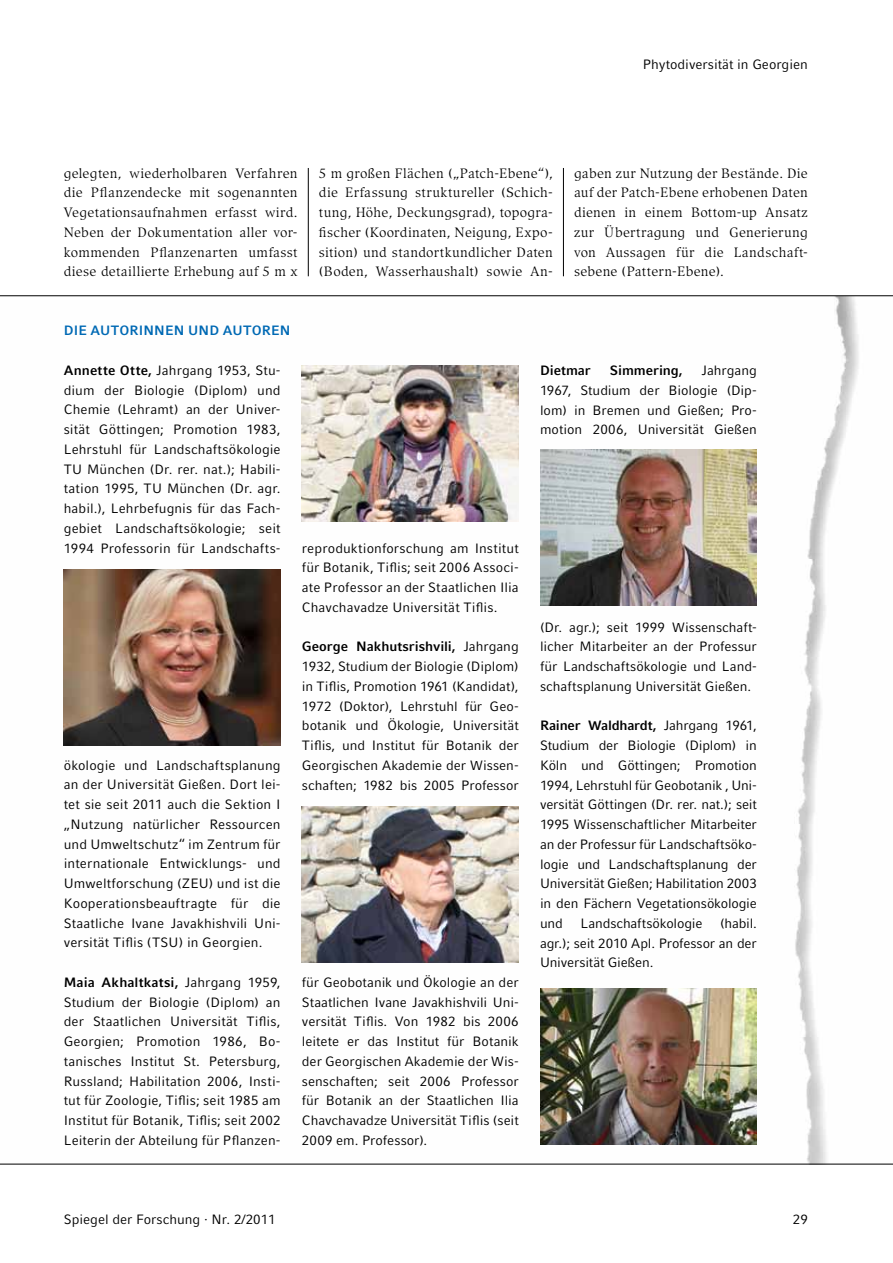
<style>
.page{position:relative;width:893px;height:1263px;background:#fff}
.page>*{position:absolute;margin:0;border:0;box-sizing:border-box;transform-origin:0 0}
.t1{font:13.5px/19.8px "Compatil Fact LT Pro";color:#000;text-align:justify}
.t2{font:13.5px/19.8px "Compatil Exquisit LT Pro";letter-spacing:.02em;color:#000;text-align:justify}
.t3{font:700 13.5px "Compatil Fact LT Pro";letter-spacing:.005em;color:#0069b4}
.t4{font:700 13.5px "Compatil Fact LT Pro";letter-spacing:-.01em;color:#000}
.s1{font-weight:700}
</style>
<div class="page">
<img style="left:0;top:296px;width:893px;height:868px">
<hr style="left:308px;top:168px;width:1px;height:108px;background:#000">
<hr style="left:563px;top:168px;width:1px;height:108px;background:#000">
<hr style="left:0;top:295px;width:893px;height:1px;background:#000">
<hr style="left:0;top:1164px;width:893px;height:1px;background:#000">
<img style="left:302px;top:366px;width:217px;height:156px">
<img style="left:540px;top:449px;width:217px;height:156px">
<img style="left:302px;top:807px;width:217px;height:156px">
<img style="left:540px;top:989px;width:217px;height:156px">
<img style="left:64px;top:569px;width:217px;height:177px">
<p class="t1" style="left:643px;top:54px;width:167px">Phytodiversität in Georgien</p>
<p class="t2" style="left:64px;top:163px;width:235px">gelegten, wiederholbaren Verfahren die Pflanzendecke mit sogenannten Vegetationsaufnahmen erfasst wird.<br>Neben der Dokumentation aller vor&shy;kommenden Pflanzenarten umfasst diese detaillierte Erhebung auf 5 m x</p>
<p class="t2" style="left:319px;top:163px;width:235px">5 m großen Flächen („Patch-Ebene“), die Erfassung struktureller (Schich&shy;tung, Höhe, Deckungsgrad), topogra&shy;fischer (Koordinaten, Neigung, Expo&shy;sition) und standortkundlicher Daten (Boden, Wasserhaushalt) sowie An-</p>
<p class="t2" style="left:574px;top:163px;width:235px">gaben zur Nutzung der Bestände. Die auf der Patch-Ebene erhobenen Daten dienen in einem Bottom-up Ansatz zur Übertragung und Generierung von Aussagen für die Landschaft&shy;sebene (Pattern-Ebene).</p>
<p class="t3" style="left:64px;top:323px;width:91px">DIE AUTORINNEN</p>
<p class="t3" style="left:188px;top:323px;width:84px">UN D AUTOREN</p>
<p class="t1" style="left:64px;top:360px;width:218px"><span class="s1">Annette Otte,</span> Jahrgang 1953, Stu&shy;dium der Biologie (Diplom) und Chemie (Lehramt) an der Univer&shy;sität Göttingen; Promotion 1983, Lehrstuhl für Landschaftsökologie TU München (Dr. rer. nat.); Habili&shy;tation 1995, TU München (Dr. agr. habil.), Lehrbefugnis für das Fach&shy;gebiet Landschaftsökologie; seit 1994 Professorin für Landschafts-</p>
<p class="t1" style="left:64px;top:755px;width:218px">ökologie und Landschaftsplanung an der Universität Gießen. Dort lei&shy;tet sie seit 2011 auch die Sektion I „Nutzung natürlicher Ressourcen und Umweltschutz“ im Zentrum für internationale Entwicklungs- und Umweltforschung (ZEU) und ist die Kooperationsbeauftragte für die Staatliche Ivane Javakhishvili Uni&shy;versität Tiflis (TSU) in Georgien.</p>
<p class="t1" style="left:64px;top:972px;width:218px"><span class="s1">Maia Akhaltkatsi,</span> Jahrgang 1959, Studium der Biologie (Diplom) an der Staatlichen Universität Tiflis, Georgien; Promotion 1986, Bo&shy;tanisches Institut St. Petersburg, Russland; Habilitation 2006, Insti&shy;tut für Zoologie, Tiflis; seit 1985 am Institut für Botanik, Tiflis; seit 2002<br>Leiterin der Abteilung für Pflanzen-</p>
<p class="t1" style="left:302px;top:538px;width:218px">reproduktionforschung am Institut für Botanik, Tiflis; seit 2006 Associ&shy;ate Professor an der Staatlichen Ilia Chavchavadze Universität Tiflis.</p>
<p class="t1" style="left:302px;top:637px;width:218px"><span class="s1">George Nakhutsrishvili,</span> Jahrgang 1932, Studium der Biologie (Diplom) in Tiflis, Promotion 1961 (Kandidat), 1972 (Doktor), Lehrstuhl für Geo&shy;botanik und Ökologie, Universität Tiflis, und Institut für Botanik der Georgischen Akademie der Wissen&shy;schaften; 1982 bis 2005 Professor</p>
<p class="t1" style="left:302px;top:972px;width:218px">für Geobotanik und Ökologie an der Staatlichen Ivane Javakhishvili Uni&shy;versität Tiflis. Von 1982 bis 2006 leitete er das Institut für Botanik der Georgischen Akademie der Wis&shy;senschaften; seit 2006 Professor für Botanik an der Staatlichen Ilia Chavchavadze Universität Tiflis (seit 2009 em. Professor).</p>
<p class="t4" style="left:540px;top:362px;width:52px">Dietmar</p>
<p class="t4" style="left:610px;top:362px;width:74px">Simmering,</p>
<p class="t1" style="left:540px;top:361px;width:218px;text-indent:162px">Jahrgang 1967, Studium der Biologie (Dip&shy;lom) in Bremen und Gießen; Pro&shy;motion 2006, Universität Gießen</p>
<p class="t1" style="left:540px;top:617px;width:218px">(Dr. agr.); seit 1999 Wissenschaft&shy;licher Mitarbeiter an der Professur für Landschaftsökologie und Land&shy;schaftsplanung Universität Gießen.</p>
<p class="t1" style="left:540px;top:716px;width:218px"><span class="s1">Rainer Waldhardt,</span> Jahrgang 1961, Studium der Biologie (Diplom) in Köln und Göttingen; Promotion 1994, Lehrstuhl für Geobotanik , Uni&shy;versität Göttingen (Dr. rer. nat.); seit 1995 Wissenschaftlicher Mitarbeiter an der Professur für Landschaftsöko&shy;logie und Landschaftsplanung der Universität Gießen; Habilitation 2003 in den Fächern Vegetationsökologie und</p>
<p class="t1" style="left:540px;top:913px;width:218px;text-indent:180px">(habil. agr.); seit 2010 Apl. Professor an der Universität Gießen.</p>
<p class="t1" style="left:581px;top:913px;width:123px">Landschaftsökologie</p>
<p class="t1" style="left:64px;top:1209px;width:213px">Spiegel der Forschung · Nr. 2/2011</p>
<p class="t1" style="left:793px;top:1209px;width:17px">29</p>
</div>
